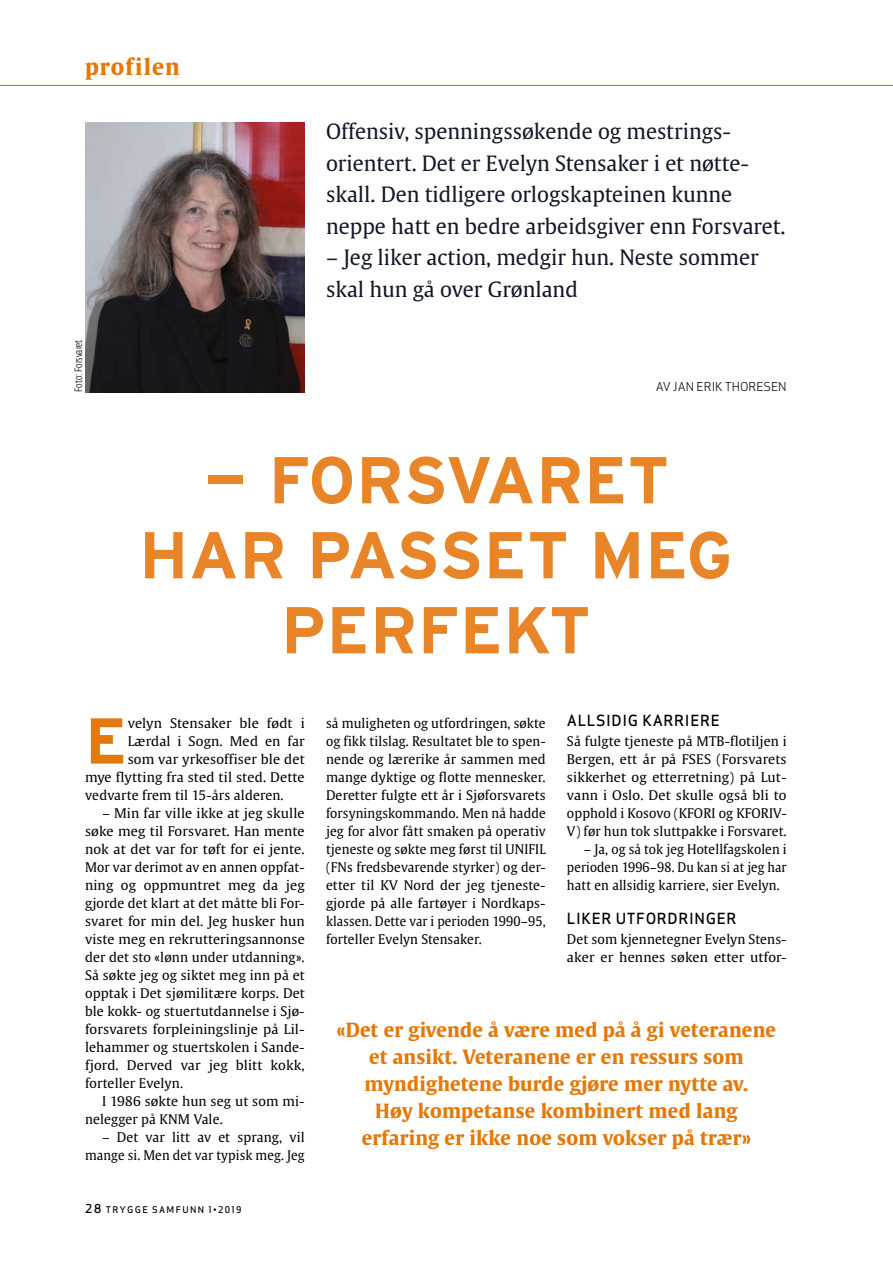
<style>
.page{position:relative;width:893px;height:1263px;background:#fff}
.page>*{position:absolute;margin:0;border:0;box-sizing:border-box;transform-origin:0 0}
.t1{font:700 66px/75px "Interstate";letter-spacing:.01em;color:#e88528;text-align:center;scale:1.5 1}
.t2{font:700 64.65px "Interstate";color:#e47809}
.t3{font:700 22.35px "Gulliver";letter-spacing:.05em;color:#e47809}
.t4{font:21px/31.5px "Gulliver";color:#121726}
.t5{font:700 19.5px/27px "Gulliver";letter-spacing:.01em;color:#e47809;text-align:center}
.t6{font:15px "Apex Sans Medium T";letter-spacing:.04em;color:#000}
.t7{font:13.2px/18px "Gulliver";letter-spacing:.01em;color:#000;text-align:justify}
.t8{font:13.2px/18px "Gulliver";letter-spacing:.01em;color:#000;text-align:justify;scale:.96 1}
.t9{font:12px "Apex Sans Book T";color:#121726}
.t10{font:300 10.5px "Fedra Sans Cond Alt Std";color:#000}
.t11{font:9px "Apex Sans Medium C";letter-spacing:.15em;color:#000}
.s1{font-size:12px}
</style>
<div class="page">
<hr style="left:0;top:85px;width:893px;height:1px;background:#e47809">
<img style="left:85px;top:123px;width:220px;height:269px">
<h3 class="t3" style="left:85px;top:52px;width:96px">profilen</h3>
<p class="t10" style="left:72px;top:392px;width:54px;rotate:-90deg">Foto: Forsvaret</p>
<h3 class="t4" style="left:326px;top:116px;width:461px">Offensiv, spenningssøkende og mestrings&shy;orientert. Det er Evelyn Stensaker i et nøtte&shy;skall. Den tidligere orlogskapteinen kunne neppe hatt en bedre arbeidsgiver enn Forsvaret.</h3>
<h3 class="t4" style="left:326px;top:242px;width:434px">– Jeg liker action, medgir hun. Neste sommer skal hun gå over Grønland</h3>
<p class="t9" style="left:656px;top:378px;width:132px">AV JAN ERIK THORESEN</p>
<h1 class="t1" style="left:139px;top:442px;width:397px">– FORSVARET<br>HAR PASSET MEG<br>PERFEKT</h1>
<h2 class="t2" style="left:85px;top:705px;width:44px">E</h2>
<p class="t7" style="left:128px;top:714px;width:179px">velyn Stensaker ble født i</p>
<p class="t7" style="left:128px;top:732px;width:179px">Lærdal i Sogn. Med en far</p>
<p class="t7" style="left:128px;top:750px;width:179px">som var yrkesoffiser ble det</p>
<p class="t7" style="left:85px;top:768px;width:221px">mye flytting fra sted til sted. Dette</p>
<p class="t7" style="left:85px;top:786px;width:200px">vedvarte frem til 15-års alderen.</p>
<p class="t7" style="left:85px;top:804px;width:221px;text-indent:17px">– Min far ville ikke at jeg skulle søke meg til Forsvaret. Han mente nok at det var for tøft for ei jente.<br>Mor var derimot av en annen oppfat&shy;ning og oppmuntret meg da jeg gjorde det klart at det måtte bli For&shy;svaret for min del. Jeg husker hun viste meg en rekrutteringsannonse der det sto «lønn under utdanning».<br>Så søkte jeg og siktet meg inn på et opptak i Det sjømilitære korps. Det ble kokk- og stuertutdannelse i Sjø&shy;forsvarets forpleiningslinje på Lil&shy;lehammer og stuertskolen i Sande&shy;fjord. Derved var jeg blitt kokk, forteller Evelyn.</p>
<p class="t7" style="left:85px;top:1092px;width:221px;text-indent:17px">I 1986 søkte hun seg ut som mi&shy;nelegger på KNM Vale.</p>
<p class="t7" style="left:85px;top:1128px;width:221px;text-align:right">– Det var litt av et sprang, vil mange si. Men det var typisk meg. Jeg</p>
<p class="t11" style="left:85px;top:1204px;width:158px"><span class="s1">28</span> TRYGGE SAMFUNN 1•2019</p>
<p class="t7" style="left:326px;top:714px;width:221px">så muligheten og utfordringen, søkte og fikk tilslag. Resultatet ble to spen&shy;nende og lærerike år sammen med mange dyktige og flotte mennesker.<br>Deretter fulgte ett år i Sjøforsvarets forsyningskommando. Men nå hadde jeg for alvor fått smaken på operativ tjeneste og søkte meg først til UNIFIL (FNs fredsbevarende styrker) og der&shy;etter til KV Nord der jeg tjeneste&shy;gjorde på alle fartøyer i Nordkaps&shy;klassen. Dette var i perioden 1990–95, forteller Evelyn Stensaker.</p>
<p class="t6" style="left:567px;top:711px;width:154px">ALLSIDIG KARRIERE</p>
<p class="t7" style="left:567px;top:732px;width:221px">Så fulgte tjeneste på MTB-flotiljen i Bergen, ett år på FSES (Forsvarets sikkerhet og etterretning) på Lut&shy;vann i Oslo. Det skulle også bli to opphold i Kosovo (KFORI og KFORIV-V) før hun tok sluttpakke i Forsvaret.</p>
<p class="t8" style="left:567px;top:840px;width:230px;text-indent:17px">– Ja, og så tok jeg Hotellfagskolen i perioden 1996–98. Du kan si at jeg har hatt en allsidig karriere, sier Evelyn.</p>
<p class="t6" style="left:567px;top:909px;width:171px">LIKER UTFORDRINGER</p>
<p class="t7" style="left:567px;top:930px;width:221px">Det som kjennetegner Evelyn Stens&shy;aker er hennes søken etter utfor-</p>
<h3 class="t5" style="left:337px;top:1016px;width:441px">«Det er givende å være med på å gi veteranene et ansikt. Veteranene er en ressurs som myndighetene burde gjøre mer nytte av.<br>Høy kompetanse kombinert med lang erfaring er ikke noe som vokser på trær»</h3>
</div>
